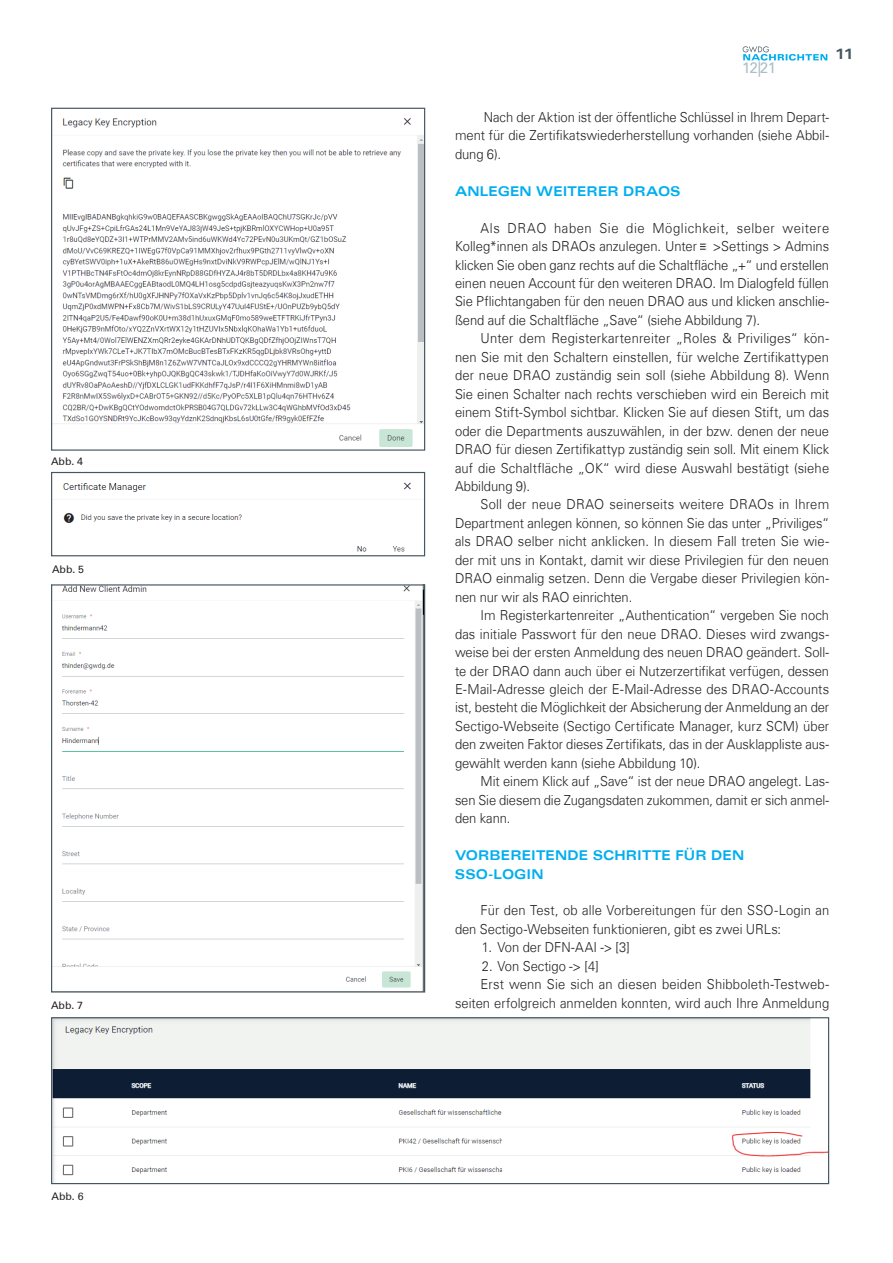
<style>
.page{position:relative;width:893px;height:1263px;background:#fff}
.page>*{position:absolute;margin:0;border:0;box-sizing:border-box;transform-origin:0 0}
.t1{font:15.3px "Univers Com 55 Roman";color:#adbec7}
.t2{font:15px "Univers Com 63 Bold Ext";color:#455760}
.t3{font:300 13.8px/18.5px "Univers Com 45";color:#231f20;text-align:justify;scale:.94 1}
.t4{font:13.5px "Univers Com 63 Bold Ext";letter-spacing:.01em;color:#00aeef;scale:.94 1}
.t5{font:10.5px "Univers Com 55 Roman";color:#231f20}
</style>
<div class="page">
<svg style="left:743px;top:46px;width:84px;height:15px"></svg>
<svg style="left:701px;top:244px;width:6px;height:6px"></svg>
<img style="left:53px;top:118px;width:370px;height:329px">
<div style="left:51px;top:108px;width:374px;height:343px;border:1px solid #455760"></div>
<img style="left:63px;top:482px;width:348px;height:70px">
<div style="left:51px;top:472px;width:374px;height:84px;border:1px solid #455760"></div>
<img style="left:53px;top:1019px;width:774px;height:163px">
<div style="left:51px;top:1017px;width:778px;height:167px;border:1px solid #455760"></div>
<img style="left:53px;top:586px;width:370px;height:404px">
<div style="left:51px;top:584px;width:374px;height:408px;border:1px solid #455760"></div>
<p class="t5" style="left:51px;top:455px;width:34px">Abb. 4</p>
<p class="t5" style="left:52px;top:563px;width:34px">Abb. 5</p>
<p class="t5" style="left:51px;top:999px;width:34px">Abb. 7</p>
<p class="t5" style="left:52px;top:1190px;width:34px">Abb. 6</p>
<p class="t2" style="left:835px;top:45px;width:22px">11</p>
<p class="t1" style="left:742px;top:58px;width:36px">12|21</p>
<p class="t3" style="left:455px;top:108px;width:400px;text-indent:29px">Nach der Aktion ist der öffentliche Schlüssel in Ihrem Depart&shy;ment für die Zertifikatswiederherstellung vorhanden (siehe Abbil&shy;dung 6).</p>
<p class="t4" style="left:455px;top:183px;width:229px">ANLEGEN WEITERER DRAOS</p>
<p class="t3" style="left:455px;top:219px;width:400px;text-indent:26px">Als DRAO haben Sie die Möglichkeit, selber weitere Kolleg*innen als DRAOs anzulegen. Unter &gt;Settings &gt; Admins klicken Sie oben ganz rechts auf die Schaltfläche „+“ und erstellen einen neuen Account für den weiteren DRAO. Im Dialogfeld füllen Sie Pflichtangaben für den neuen DRAO aus und klicken anschlie&shy;ßend auf die Schaltfläche „Save“ (siehe Abbildung 7).</p>
<p class="t3" style="left:455px;top:329px;width:400px;text-indent:26px">Unter dem Registerkartenreiter „Roles &amp; Priviliges“ kön&shy;nen Sie mit den Schaltern einstellen, für welche Zertifikattypen der neue DRAO zuständig sein soll (siehe Abbildung 8). Wenn Sie einen Schalter nach rechts verschieben wird ein Bereich mit einem Stift-Symbol sichtbar. Klicken Sie auf diesen Stift, um das oder die Departments auszuwählen, in der bzw. denen der neue DRAO für diesen Zertifikattyp zuständig sein soll. Mit einem Klick auf die Schaltfläche „OK“ wird diese Auswahl bestätigt (siehe Abbildung 9).</p>
<p class="t3" style="left:455px;top:495px;width:400px;text-indent:26px">Soll der neue DRAO seinerseits weitere DRAOs in Ihrem Department anlegen können, so können Sie das unter „Priviliges“ als DRAO selber nicht anklicken. In diesem Fall treten Sie wie&shy;der mit uns in Kontakt, damit wir diese Privilegien für den neuen DRAO einmalig setzen. Denn die Vergabe dieser Privilegien kön&shy;nen nur wir als RAO einrichten.</p>
<p class="t3" style="left:455px;top:606px;width:400px;text-indent:26px">Im Registerkartenreiter „Authentication“ vergeben Sie noch das initiale Passwort für den neue DRAO. Dieses wird zwangs&shy;weise bei der ersten Anmeldung des neuen DRAO geändert. Soll&shy;te der DRAO dann auch über ei Nutzerzertifikat verfügen, dessen E-Mail-Adresse gleich der E-Mail-Adresse des DRAO-Accounts ist, besteht die Möglichkeit der Absicherung der Anmeldung an der Sectigo-Webseite (Sectigo Certificate Manager, kurz SCM) über den zweiten Faktor dieses Zertifikats, das in der Ausklappliste aus&shy;gewählt werden kann (siehe Abbildung 10).</p>
<p class="t3" style="left:455px;top:772px;width:400px;text-indent:26px">Mit einem Klick auf „Save“ ist der neue DRAO angelegt. Las&shy;sen Sie diesem die Zugangsdaten zukommen, damit er sich anmel&shy;den kann.</p>
<p class="t4" style="left:455px;top:847px;width:192px">VORBEREITENDE SCHRITT</p>
<p class="t4" style="left:662px;top:847px;width:86px">E FÜR DEN</p>
<p class="t4" style="left:455px;top:866px;width:74px">SSO-LOGIN</p>
<p class="t3" style="left:455px;top:901px;width:400px;text-indent:26px">Für den Test, ob alle Vorbereitungen für den SSO-Login an den Sectigo-Webseiten funktionieren, gibt es zwei URLs:</p>
<p class="t3" style="left:482px;top:938px;width:159px">1. Von der DFN-AAI -&gt; [3]</p>
<p class="t3" style="left:482px;top:957px;width:126px">2. Von Sectigo -&gt; [4]</p>
<p class="t3" style="left:480px;top:975px;width:372px">Erst wenn Sie sich an diesen beiden Shibboleth-Testweb-</p>
<p class="t3" style="left:455px;top:993px;width:400px">seiten erfolgreich anmelden konnten, wird auch Ihre Anmeldung</p>
</div>
